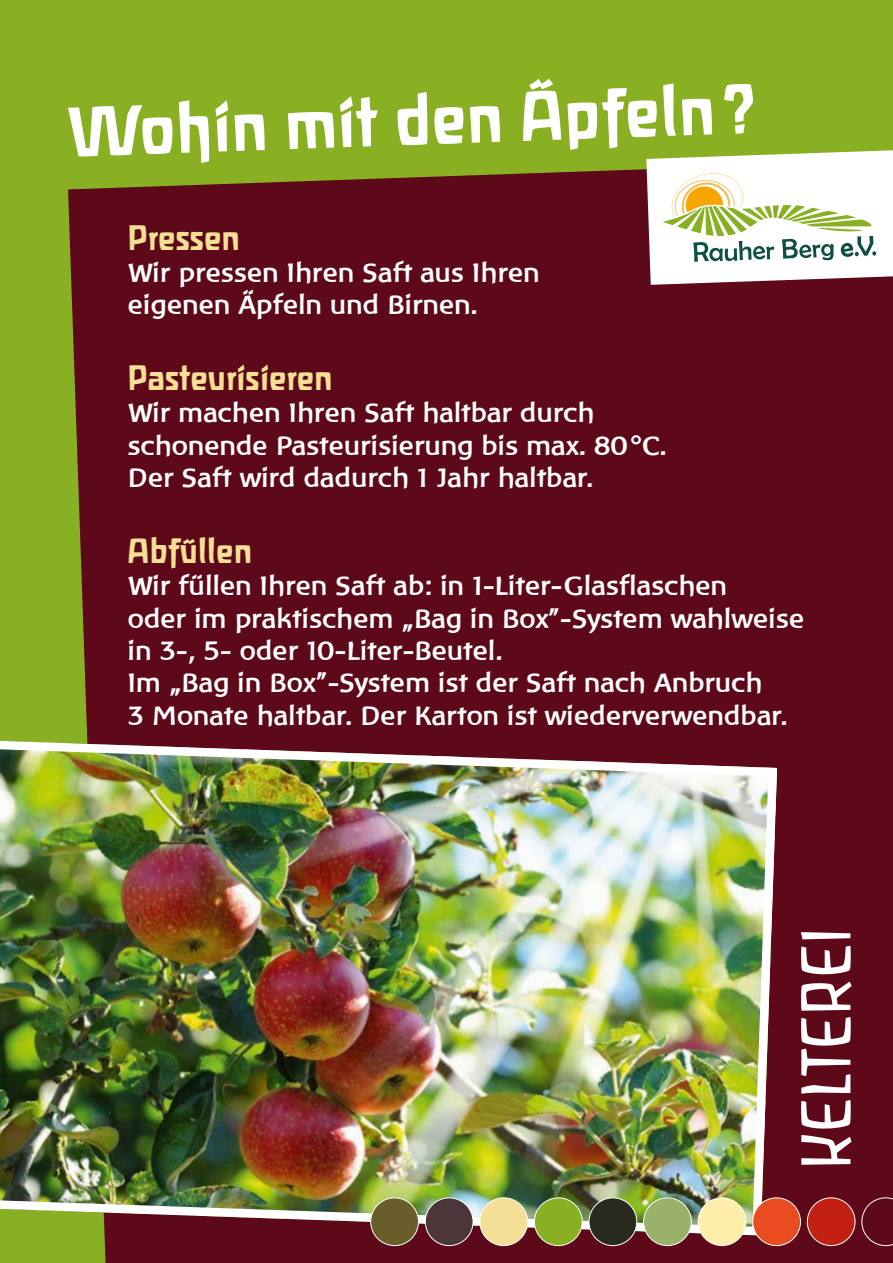
<style>
.page{position:relative;width:893px;height:1263px;background:#88b022}
.page>*{position:absolute;margin:0;border:0;box-sizing:border-box;transform-origin:0 0}
.t1{font:700 72px "Liant";color:#fff}
.t2{font:72px "Liant";letter-spacing:.01em;color:#fff}
.t3{font:700 36px "Liant";color:#f3df95}
.t4{font:700 27px/32.4px "Baar Philos";color:#fff}
</style>
<div class="page">
<div style="left:68px;top:169px;width:825px;height:1094px;background:#5e0919"></div>
<img style="left:0;top:735px;width:781px;height:505px">
<div style="left:371px;top:1198px;width:47px;height:47px;background:#695d2a;border-radius:50%"></div>
<div style="left:370px;top:1197px;width:49px;height:49px;border:1px solid #fff;border-radius:50%"></div>
<div style="left:425px;top:1198px;width:48px;height:47px;background:#4c3639;border-radius:50%"></div>
<div style="left:425px;top:1197px;width:48px;height:49px;border:1px solid #fff;border-radius:50%"></div>
<div style="left:480px;top:1198px;width:48px;height:47px;background:#f3df95;border-radius:50%"></div>
<div style="left:479px;top:1197px;width:49px;height:49px;border:1px solid #fff;border-radius:50%"></div>
<div style="left:534px;top:1198px;width:48px;height:47px;background:#88b022;border-radius:50%"></div>
<div style="left:534px;top:1197px;width:49px;height:49px;border:1px solid #fff;border-radius:50%"></div>
<div style="left:589px;top:1198px;width:48px;height:47px;background:#272a1c;border-radius:50%"></div>
<div style="left:589px;top:1197px;width:48px;height:49px;border:1px solid #fff;border-radius:50%"></div>
<div style="left:644px;top:1198px;width:47px;height:47px;background:#9ab268;border-radius:50%"></div>
<div style="left:643px;top:1197px;width:49px;height:49px;border:1px solid #fff;border-radius:50%"></div>
<div style="left:698px;top:1198px;width:48px;height:47px;background:#ffeea9;border-radius:50%"></div>
<div style="left:698px;top:1197px;width:48px;height:49px;border:1px solid #fff;border-radius:50%"></div>
<div style="left:753px;top:1198px;width:47px;height:47px;background:#e94c20;border-radius:50%"></div>
<div style="left:752px;top:1197px;width:49px;height:49px;border:1px solid #fff;border-radius:50%"></div>
<div style="left:807px;top:1198px;width:48px;height:47px;background:#c22012;border-radius:50%"></div>
<div style="left:807px;top:1197px;width:48px;height:49px;border:1px solid #fff;border-radius:50%"></div>
<svg style="left:861px;top:1197px;width:32px;height:49px;background:#671626"></svg>
<svg style="left:646px;top:150px;width:247px;height:135px;background:#e2e3d1"></svg>
<h1 class="t1" style="left:66px;top:95px;width:692px;rotate:-2deg">Wohin mit den Äpfeln?</h1>
<h2 class="t3" style="left:128px;top:219px;width:114px">Pressen</h2>
<p class="t4" style="left:128px;top:256px;width:413px">Wir pressen Ihren Saft aus Ihren eigenen Äpfeln und Birnen.</p>
<h2 class="t3" style="left:128px;top:359px;width:207px">Pasteurisieren</h2>
<p class="t4" style="left:128px;top:397px;width:540px">Wir machen Ihren Saft haltbar durch schonende Pasteurisierung bis max. 80°C.<br>Der Saft wird dadurch 1 Jahr haltbar.</p>
<h2 class="t3" style="left:128px;top:532px;width:126px">Abfüllen</h2>
<p class="t4" style="left:128px;top:570px;width:678px">Wir füllen Ihren Saft ab: in 1-Liter-Glasflaschen<br>oder im praktischem „Bag in Box”-System wahlweise in 3-, 5- oder 10-Liter-Beutel.<br>Im „Bag in Box”-System ist der Saft nach Anbruch<br>3 Monate haltbar. Der Karton ist wiederverwendbar.</p>
<h1 class="t2" style="left:789px;top:1169px;width:243px;rotate:-90deg">KELTEREI</h1>
</div>
